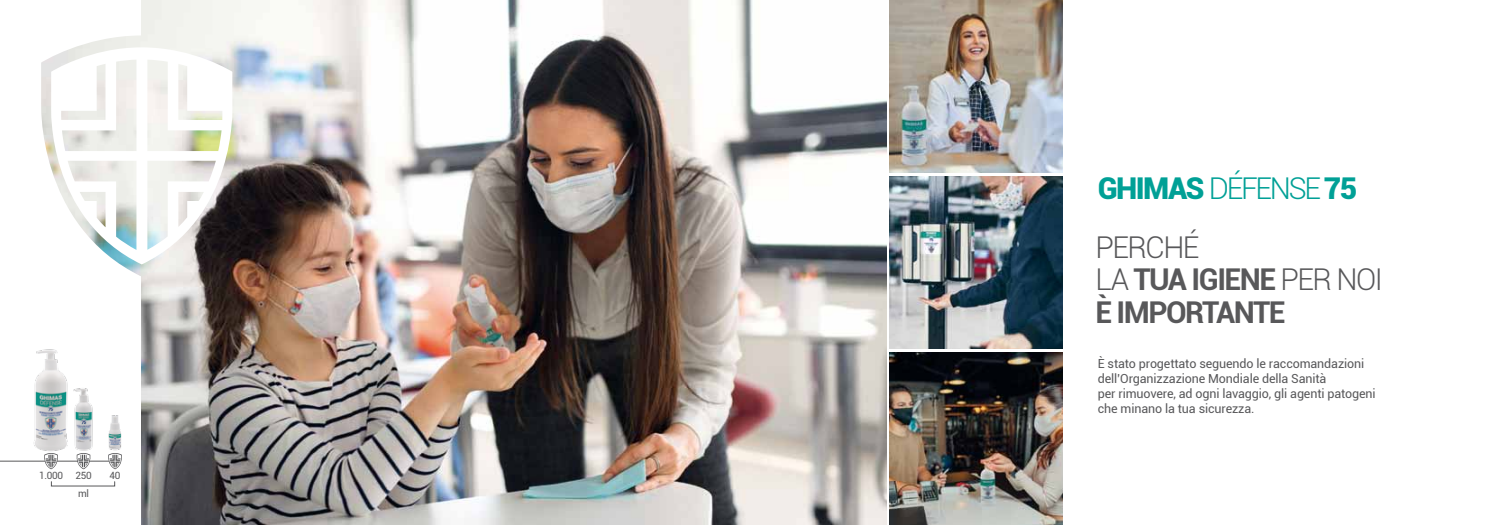
<style>
.page{position:relative;width:1489px;height:525px;background:#fff}
.page>*{position:absolute;margin:0;border:0;box-sizing:border-box;transform-origin:0 0}
.t1{font:300 30px/32.5px "Roboto";color:#58585a}
.t2{font:900 30px "Roboto";letter-spacing:-.05em;color:#00a096}
.t3{font:700 30px "Roboto";letter-spacing:-.05em;color:#58585a}
.t4{font:12.5px/15px "Roboto";letter-spacing:-.01em;color:#58585a}
.t5{font:10px "Roboto";letter-spacing:-.03em;color:#58585a}
.s1{font-weight:300}
.s2{font-weight:700}
</style>
<div class="page">
<img style="left:142px;top:0;width:744px;height:524px">
<img style="left:889px;top:0;width:173px;height:172px">
<img style="left:889px;top:352px;width:173px;height:172px">
<img style="left:889px;top:176px;width:173px;height:172px">
<img style="left:41px;top:35px;width:203px;height:241px">
<svg style="left:46px;top:47px;width:191px;height:217px"></svg>
<svg style="left:57px;top:59px;width:79px;height:92px"></svg>
<img style="left:61px;top:64px;width:44px;height:56px">
<svg style="left:147px;top:59px;width:80px;height:92px"></svg>
<img style="left:147px;top:60px;width:74px;height:91px">
<svg style="left:57px;top:161px;width:79px;height:91px"></svg>
<img style="left:80px;top:192px;width:25px;height:35px">
<svg style="left:147px;top:161px;width:80px;height:91px"></svg>
<img style="left:147px;top:161px;width:69px;height:88px">
<hr style="left:0;top:460px;width:116px;height:1px;background:#58585a">
<img style="left:108px;top:415px;width:14px;height:36px">
<img style="left:74px;top:388px;width:19px;height:73px">
<img style="left:34px;top:349px;width:34px;height:103px">
<svg style="left:44px;top:453px;width:14px;height:16px"></svg>
<svg style="left:76px;top:452px;width:15px;height:17px"></svg>
<svg style="left:108px;top:453px;width:14px;height:16px"></svg>
<p class="t5" style="left:39px;top:468px;width:54px">1.000 250</p>
<p class="t5" style="left:110px;top:468px;width:12px">40</p>
<p class="t5" style="left:78px;top:486px;width:12px">ml</p>
<h1 class="t2" style="left:1097px;top:167px;width:261px">GHIMAS <span class="s1">DÉFENSE</span> 75</h1>
<h1 class="t1" style="left:1095px;top:230px;width:202px">PERCHÉ<br>LA <span class="s2">TUA IGIENE</span> PER</h1>
<h1 class="t1" style="left:1336px;top:262px;width:15px">NOI</h1>
<h1 class="t3" style="left:1095px;top:291px;width:191px">È IMPORTANTE</h1>
<p class="t4" style="left:1097px;top:355px;width:279px">È stato progettato seguendo le raccomandazioni dell’Organizzazione Mondiale della Sanità<br>per rimuovere, ad ogni lavaggio, gli agenti patogeni che minano la tua sicurezza.</p>
</div>
